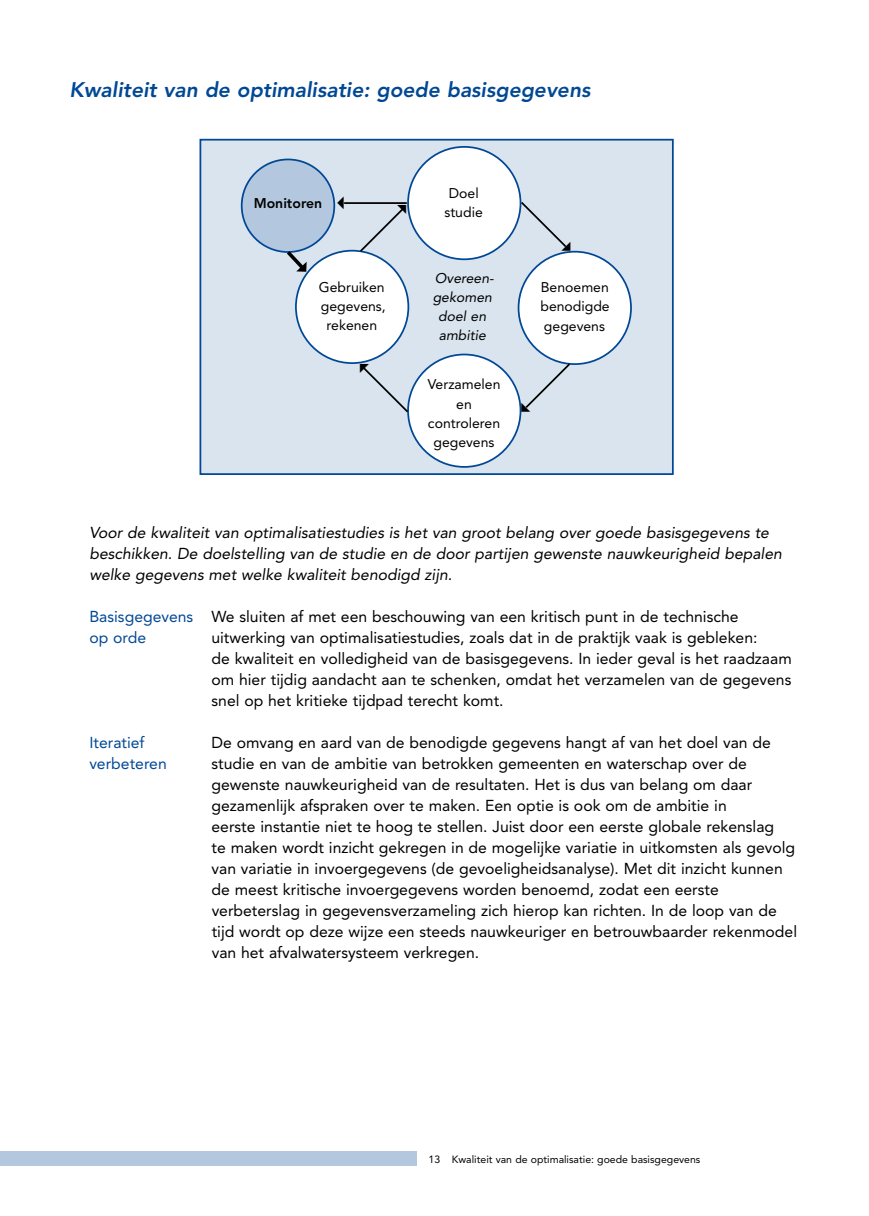
<style>
.page{position:relative;width:869px;height:1216px;background:#fff}
.page>*{position:absolute;margin:0;border:0;box-sizing:border-box;transform-origin:0 0}
.t1{font:italic 800 21px "Avenir";color:#004895}
.t2{font:15.75px/21px "Avenir";color:#000}
.t3{font:italic 15.75px/21px "Avenir";color:#000}
.t4{font:15.75px "Avenir";color:#004895}
.t5{font:14px/19.2px "Avenir";color:#000;text-align:center}
.t6{font:italic 14px/19.2px "Avenir";color:#000;text-align:center}
.t7{font:800 14px "Avenir";color:#000}
.t8{font:10.5px "Avenir";color:#000}
.s1{color:#004895}
</style>
<div class="page">
<div style="left:200px;top:140px;width:472px;height:334px;background:#d9e4ef"></div>
<div style="left:199px;top:139px;width:474px;height:336px;border:2px solid #004895"></div>
<div style="left:0;top:1150px;width:416px;height:15px;background:#b3c8df"></div>
<div style="left:296px;top:251px;width:112px;height:112px;background:#fff;border-radius:50%"></div>
<div style="left:408px;top:147px;width:112px;height:112px;background:#fff;border-radius:50%"></div>
<div style="left:518px;top:252px;width:112px;height:112px;background:#fff;border-radius:50%"></div>
<div style="left:408px;top:354px;width:112px;height:113px;background:#fff;border-radius:50%"></div>
<div style="left:241px;top:159px;width:93px;height:93px;background:#b3c8df;border-radius:50%"></div>
<div style="left:241px;top:158px;width:94px;height:95px;border:2px solid #004895;border-radius:50%"></div>
<hr style="left:344px;top:202px;width:62px;height:2px;background:#000">
<svg style="left:519px;top:200px;width:56px;height:55px"></svg>
<svg style="left:358px;top:200px;width:52px;height:53px"></svg>
<svg style="left:517px;top:361px;width:54px;height:55px"></svg>
<svg style="left:355px;top:359px;width:55px;height:55px"></svg>
<svg style="left:283px;top:247px;width:28px;height:29px"></svg>
<h1 class="t1" style="left:69px;top:77px;width:522px">Kwaliteit van de optimalisatie: goede basisgegevens</h1>
<p class="t7" style="left:254px;top:194px;width:70px">Monitoren</p>
<p class="t5" style="left:444px;top:183px;width:40px">Doel studie</p>
<p class="t5" style="left:319px;top:277px;width:68px">Gebruiken gegevens, rekenen</p>
<p class="t6" style="left:432px;top:268px;width:63px">Overeen&shy;gekomen doel en ambitie</p>
<p class="t5" style="left:427px;top:375px;width:74px">Verzamelen en controleren gegevens</p>
<p class="t5" style="left:540px;top:278px;width:71px;text-align:justify">Benoemen benodigde gegevens</p>
<p class="t3" style="left:89px;top:522px;width:693px">Voor de kwaliteit van optimalisatiestudies is het van groot belang over goede basisgegevens te beschikken. De doelstelling van de studie en de door partijen gewenste nauwkeurigheid bepalen welke gegevens met welke kwaliteit benodigd zijn.</p>
<p class="t2" style="left:89px;top:606px;width:650px"><span class="s1">Basisgegevens</span> We sluiten af met een beschouwing van een kritisch punt in de technische <span class="s1">op orde</span></p>
<p class="t2" style="left:211px;top:627px;width:581px">uitwerking van optimalisatiestudies, zoals dat in de praktijk vaak is gebleken:<br>de kwaliteit en volledigheid van de basisgegevens. In ieder geval is het raadzaam om hier tijdig aandacht aan te schenken, omdat het verzamelen van de gegevens snel op het kritieke tijdpad terecht komt.</p>
<p class="t4" style="left:89px;top:733px;width:57px">Iteratief</p>
<p class="t2" style="left:211px;top:732px;width:560px">De omvang en aard van de benodigde gegevens hangt af van het doel van de</p>
<p class="t4" style="left:89px;top:754px;width:79px">verbeteren</p>
<p class="t2" style="left:211px;top:753px;width:587px">studie en van de ambitie van betrokken gemeenten en waterschap over de gewenste nauwkeurigheid van de resultaten. Het is dus van belang om daar gezamenlijk afspraken over te maken. Een optie is ook om de ambitie in<br>eerste instantie niet te hoog te stellen. Juist door een eerste globale rekenslag<br>te maken wordt inzicht gekregen in de mogelijke variatie in uitkomsten als gevolg van variatie in invoergegevens (de gevoeligheidsanalyse). Met dit inzicht kunnen de meest kritische invoergegevens worden benoemd, zodat een eerste verbeterslag in gegevensverzameling zich hierop kan richten. In de loop van de tijd wordt op deze wijze een steeds nauwkeuriger en betrouwbaarder rekenmodel van het afvalwatersysteem verkregen.</p>
<p class="t8" style="left:428px;top:1152px;width:273px">13 Kwaliteit van de optimalisatie: goede basisgegevens</p>
</div>
